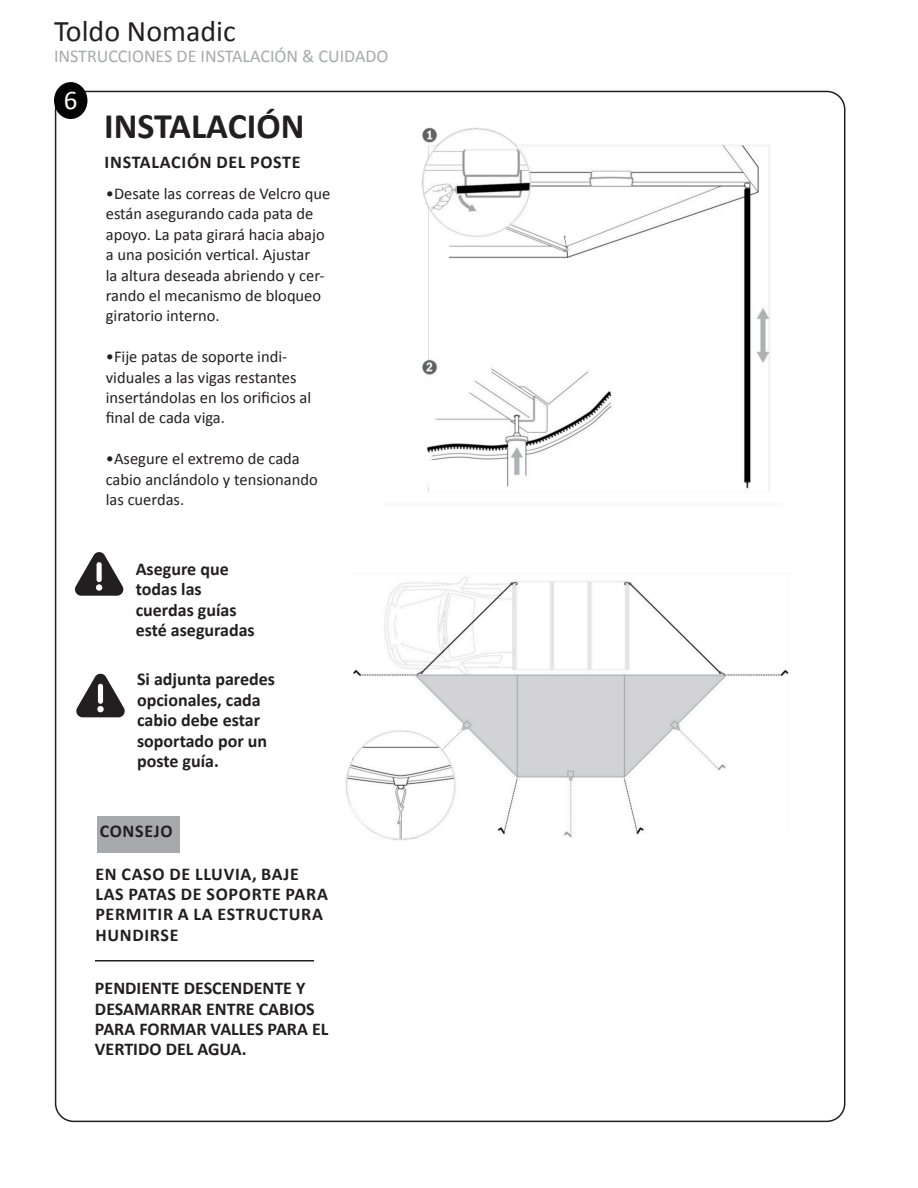
<style>
.page{position:relative;width:918px;height:1188px;background:#fff}
.page>*{position:absolute;margin:0;border:0;box-sizing:border-box;transform-origin:0 0}
.t1{font:700 36px "Calibri";color:#231f20}
.t2{font:30px "Calibri";color:#231f20}
.t3{font:27px "Calibri";color:#fff}
.t4{font:700 18px/20.4px "Calibri";color:#231f20}
.t5{font:700 18px/20.4px "Calibri";letter-spacing:.04em;color:#231f20}
.t6{font:18px "Calibri";color:#a8a9ad}
.t7{font:16.5px/20.4px "Calibri";color:#231f20}
</style>
<div class="page">
<div style="left:54px;top:82px;width:33px;height:37px;background:#040503;border-radius:50%"></div>
<svg style="left:75px;top:552px;width:49px;height:44px"></svg>
<svg style="left:76px;top:673px;width:49px;height:44px"></svg>
<div style="left:97px;top:816px;width:83px;height:37px;background:#a8a9ad"></div>
<hr style="left:95px;top:960px;width:219px;height:2px;background:#231f20">
<img style="left:421px;top:127px;width:349px;height:365px">
<img style="left:345px;top:576px;width:444px;height:264px">
<h2 class="t2" style="left:54px;top:12px;width:183px">Toldo Nomadic</h2>
<p class="t6" style="left:54px;top:45px;width:336px">INSTRUCCIONES DE INSTALACIÓN &amp; CUIDADO</p>
<p class="t3" style="left:64px;top:83px;width:15px">6</p>
<p class="t1" style="left:104px;top:104px;width:202px">INSTALACIÓN</p>
<p class="t5" style="left:105px;top:151px;width:198px">INSTALACIÓN DEL POSTE</p>
<p class="t7" style="left:106px;top:183px;width:226px">•Desate las correas de Velcro que están asegurando cada pata de apoyo. La pata girará hacia abajo a una posición vertical. Ajustar<br>la altura deseada abriendo y cer&shy;rando el mecanismo de bloqueo giratorio interno.</p>
<p class="t7" style="left:106px;top:346px;width:207px">•Fije patas de soporte indi&shy;viduales a las vigas restantes insertándolas en los orificios al final de cada viga.</p>
<p class="t7" style="left:106px;top:448px;width:214px">•Asegure el extremo de cada cabio anclándolo y tensionando las cuerdas.</p>
<p class="t4" style="left:136px;top:558px;width:95px">Asegure que todas las</p>
<p class="t4" style="left:136px;top:599px;width:121px">cuerdas guías esté aseguradas</p>
<p class="t4" style="left:137px;top:668px;width:140px">Si adjunta paredes opcionales, cada cabio debe estar soportado por un poste guía.</p>
<p class="t5" style="left:100px;top:820px;width:75px">CONSEJO</p>
<p class="t5" style="left:95px;top:863px;width:234px">EN CASO DE LLUVIA, BAJE<br>LAS PATAS DE SOPORTE PARA<br>PERMITIR A LA ESTRUCTURA<br>HUNDIRSE</p>
<p class="t4" style="left:95px;top:977px;width:235px">PENDIENTE DESCENDENTE Y<br>DESAMARRAR ENTRE CABIOS<br>PARA FORMAR VALLES PARA EL<br>VERTIDO DEL AGUA.</p>
</div>
